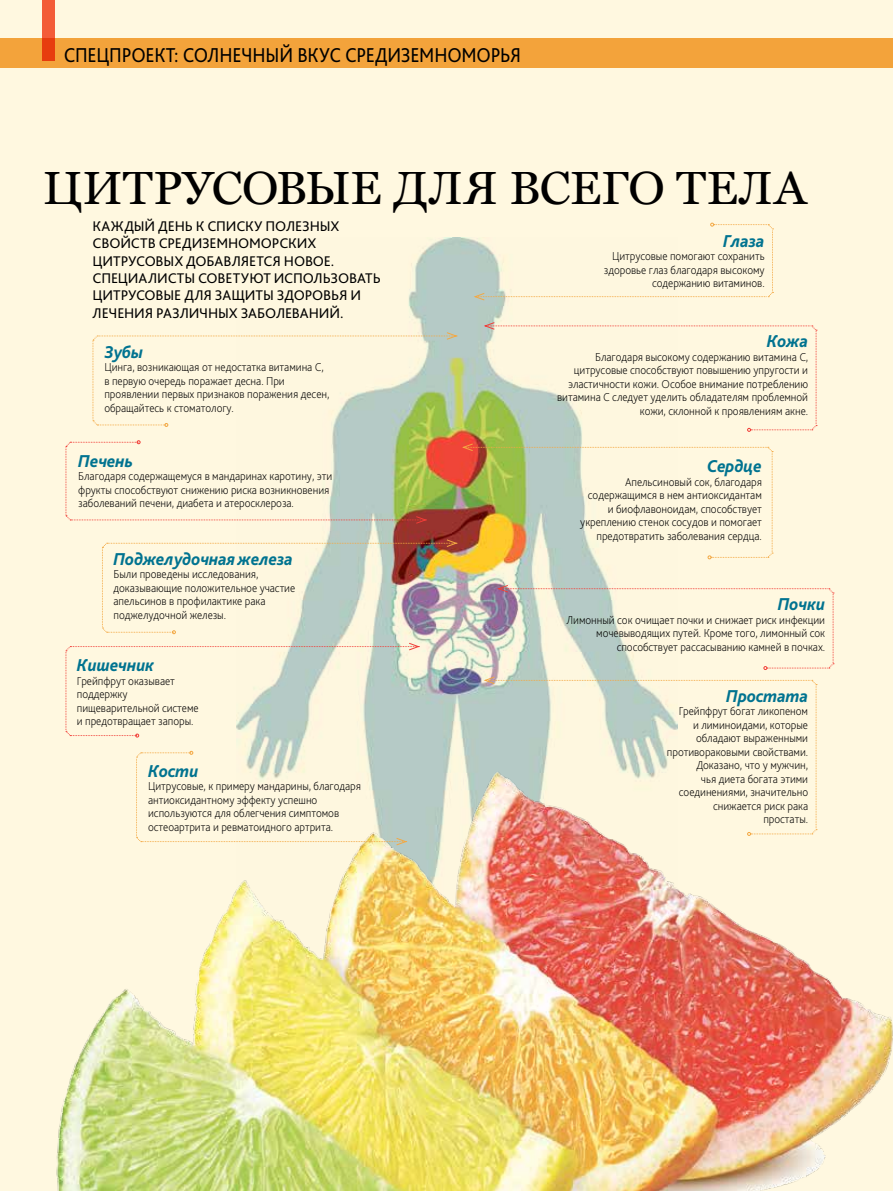
<style>
.page{position:relative;width:893px;height:1191px;background:#fff8e0}
.page>*{position:absolute;margin:0;border:0;box-sizing:border-box;transform-origin:0 0}
.t1{font:46.8px "NGT Miller";letter-spacing:-.005em;color:#000}
.t2{font:21px "Bliss Pro";letter-spacing:-.01em;color:#000;scale:.9 1}
.t3{font:italic 800 18px "Bliss Pro";letter-spacing:-.005em;color:#007390;scale:.94 1}
.t4{font:14.7px/17.2px "Bliss Pro";letter-spacing:-.005em;color:#000}
.t5{font:200 12px/13.5px "Bliss Pro";letter-spacing:-.005em;color:#000;scale:.94 1}
</style>
<div class="page">
<img style="left:332px;top:238px;width:250px;height:202px">
<img style="left:56px;top:846px;width:837px;height:345px">
<div style="left:43px;top:0;width:12px;height:61px;background:#f35c38"></div>
<div style="left:0;top:38px;width:893px;height:30px;background:#f3a33b"></div>
<svg style="left:473px;top:223px;width:300px;height:78px"></svg>
<svg style="left:483px;top:322px;width:334px;height:110px"></svg>
<svg style="left:92px;top:332px;width:366px;height:95px"></svg>
<svg style="left:65px;top:440px;width:769px;height:406px"></svg>
<h2 class="t2" style="left:64px;top:42px;width:510px">СПЕЦПРОЕКТ: СОЛНЕЧНЫЙ ВКУС СРЕДИЗЕМНОМОРЬЯ</h2>
<h1 class="t1" style="left:43px;top:160px;width:765px">ЦИТРУСОВЫЕ ДЛЯ ВСЕГО ТЕЛА</h1>
<p class="t4" style="left:93px;top:217px;width:290px">КАЖДЫЙ ДЕНЬ К СПИСКУ ПОЛЕЗНЫХ<br>СВОЙСТВ СРЕДИЗЕМНОМОРСКИХ<br>ЦИТРУСОВЫХ ДОБАВЛЯЕТСЯ НОВОЕ.<br>СПЕЦИАЛИСТЫ СОВЕТУЮТ ИСПОЛЬЗОВАТЬ<br>ЦИТРУСОВЫЕ ДЛЯ ЗАЩИТЫ ЗДОРОВЬЯ И<br>ЛЕЧЕНИЯ РАЗЛИЧНЫХ ЗАБОЛЕВАНИЙ.</p>
<h3 class="t3" style="left:723px;top:229px;width:46px">Глаза</h3>
<p class="t5" style="left:604px;top:249px;width:172px;text-align:right">Цитрусовые помогают сохранить здоровье глаз благодаря высокому содержанию витаминов.</p>
<h3 class="t3" style="left:104px;top:341px;width:43px">Зубы</h3>
<p class="t5" style="left:104px;top:360px;width:241px">Цинга, возникающая от недостатка витамина С, в первую очередь поражает десна. При проявлении первых признаков поражения десен, обращайтесь к стоматологу.</p>
<h3 class="t3" style="left:78px;top:449px;width:60px">Печень</h3>
<p class="t5" style="left:78px;top:469px;width:272px">Благодаря содержащемуся в мандаринах каротину, эти фрукты способствуют снижению риска возникновения заболеваний печени, диабета и атеросклероза.</p>
<h3 class="t3" style="left:114px;top:547px;width:192px">Поджелудочная железа</h3>
<p class="t5" style="left:114px;top:567px;width:195px">Были проведены исследования, доказывающие положительное участие апельсинов в профилактике рака поджелудочной железы.</p>
<h3 class="t3" style="left:77px;top:654px;width:84px">Кишечник</h3>
<p class="t5" style="left:77px;top:674px;width:131px">Грейпфрут оказывает поддержку пищеварительной системе и предотвращает запоры.</p>
<h3 class="t3" style="left:148px;top:759px;width:55px">Кости</h3>
<p class="t5" style="left:148px;top:779px;width:228px">Цитрусовые, к примеру мандарины, благодаря антиоксидантному эффекту успешно используются для облегчения симптомов остеоартрита и ревматоидного артрита.</p>
<h3 class="t3" style="left:767px;top:330px;width:46px">Кожа</h3>
<p class="t5" style="left:557px;top:350px;width:269px;text-align:right">Благодаря высокому содержанию витамина С, цитрусовые способствуют повышению упругости и эластичности кожи. Особое внимание потреблению витамина С следует уделить обладателям проблемной кожи, склонной к проявлениям акне.</p>
<h3 class="t3" style="left:707px;top:455px;width:60px">Сердце</h3>
<p class="t5" style="left:580px;top:475px;width:195px;text-align:right">Апельсиновый сок, благодаря содержащимся в нем антиоксидантам и биофлавоноидам, способствует укреплению стенок сосудов и помогает предотвратить заболевания сердца.</p>
<h3 class="t3" style="left:778px;top:593px;width:52px">Почки</h3>
<p class="t5" style="left:566px;top:612px;width:277px;text-align:right">Лимонный сок очищает почки и снижает риск инфекции мочевыводящих путей. Кроме того, лимонный сок способствует рассасыванию камней в почках.</p>
<h3 class="t3" style="left:726px;top:684px;width:89px">Простата</h3>
<p class="t5" style="left:667px;top:704px;width:152px;text-align:right">Грейпфрут богат ликопеном<br>и лиминоидами, которые обладают выраженными противораковыми свойствами.<br>Доказано, что у мужчин,<br>чья диета богата этими соединениями, значительно снижается риск рака простаты.</p>
</div>
